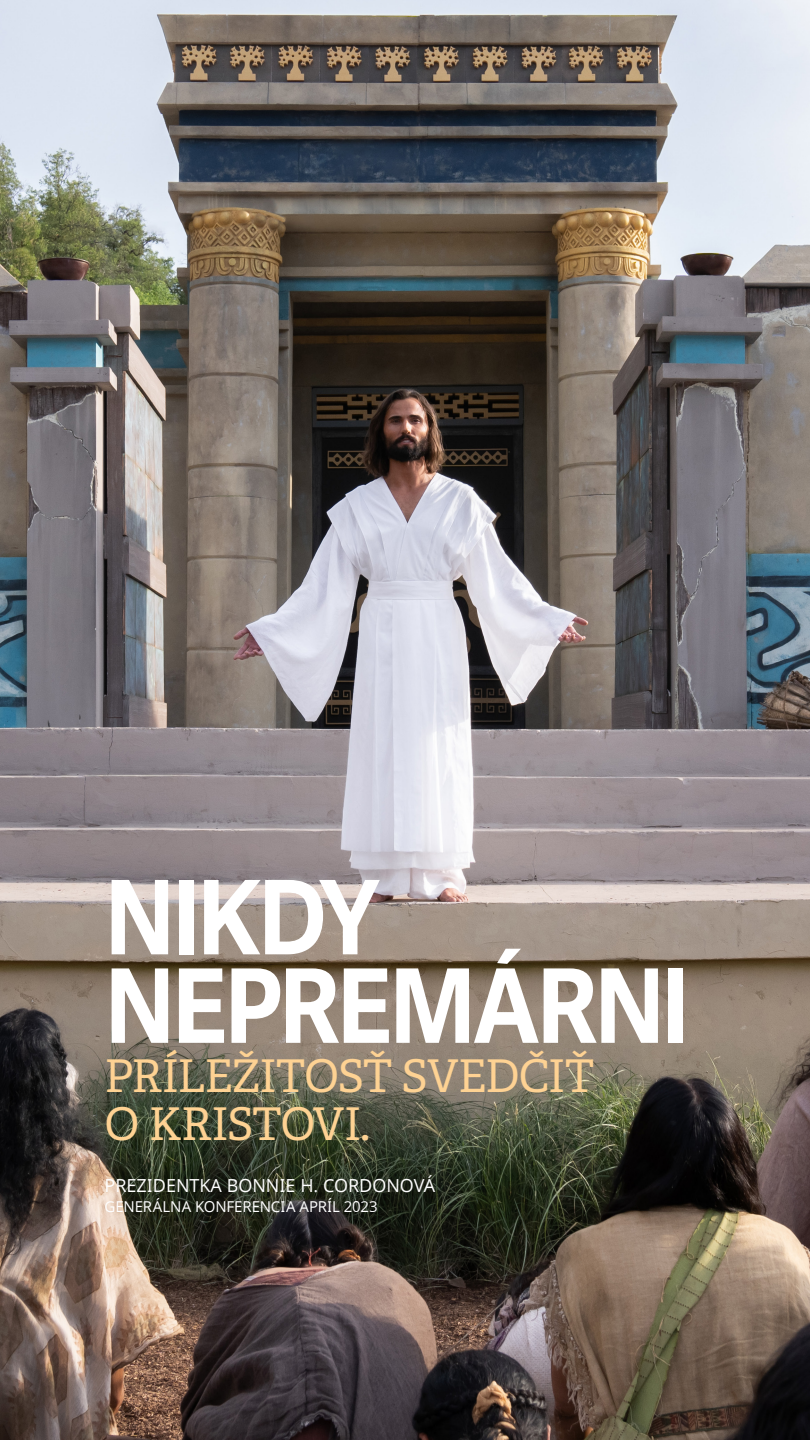
<style>
.page{position:relative;width:810px;height:1440px;background:#fff}
.page>*{position:absolute;margin:0;border:0;box-sizing:border-box;transform-origin:0 0}
.Pull_Quote_Cordon{font:700 102.75px/88.5px "Helamlds Lat";letter-spacing:-.035em;color:#fff;scale:.92 1}
.Pull_Quote_Cordon-2{font:45.08px/48.8px "Helam Slablds Lat";letter-spacing:-.03em;color:#fed293}
.Side_QT_Citation_Cor{font:18px "Dots Solidlds Lat";color:#fff}
.Side_QT_Citation_Cor-2{font:15px "Dots Solidlds Lat";letter-spacing:-.005em;color:#fff}
</style>
<div class="page">
<img style="left:0;top:0;width:810px;height:1440px">
<p class="Pull_Quote_Cordon" style="left:105px;top:872px;width:638px">NIKDY<br>NEPREMÁRNI</p>
<p class="Pull_Quote_Cordon-2" style="left:105px;top:1051px;width:491px">PRÍLEŽITOSŤ SVEDČIŤ<br>O KRISTOVI.</p>
<p class="Side_QT_Citation_Cor" style="left:105px;top:1172px;width:332px">PREZIDENTKA BONNIE H. CORDONOVÁ</p>
<p class="Side_QT_Citation_Cor-2" style="left:105px;top:1196px;width:275px">GENERÁLNA KONFERENCIA APRÍL 2023</p>
</div>
